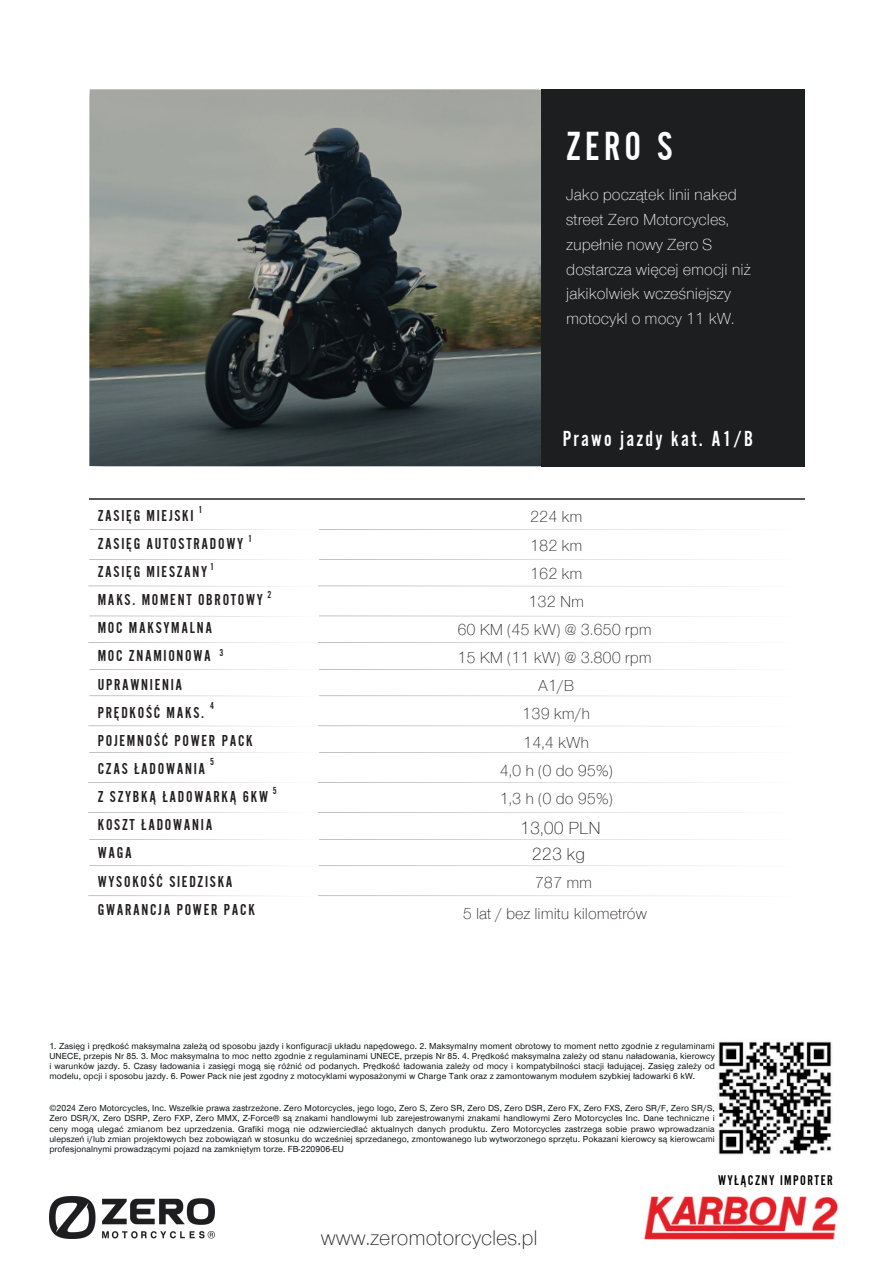
<style>
.page{position:relative;width:894px;height:1264px;background:#fff}
.page>*{position:absolute;margin:0;border:0;box-sizing:border-box;transform-origin:0 0}
.t1{font:42px "Alternate Got No 2 D";color:#fff}
.t2{font:22.5px "Alternate Got No 2 D";letter-spacing:.1em;color:#fff}
.t3{font:300 21.9px "Nimbus San Nov";color:#231f20}
.t4{font:300 18px "Nimbus San Nov";color:#231f20}
.t5{font:300 16.5px/24.8px "Nimbus San Nov";color:#fff}
.t6{font:16.35px/28.2px "Alternate Got No 2 D";letter-spacing:.105em;color:#231f20}
.t7{font:300 16.35px/28.2px "Nimbus San Nov";color:#231f20}
.t8{font:14.55px "Alternate Got No 2 D";letter-spacing:.1em;color:#000}
.t9{font:10.5px "Alternate Got No 2 D";color:#231f20}
.t10{font:500 9px/10.2px "Nimbus San Nov";letter-spacing:.015em;color:#090f10;text-align:justify}
</style>
<div class="page">
<img style="left:89px;top:89px;width:452px;height:377px">
<div style="left:541px;top:89px;width:263px;height:377px;background:#1c1e20"></div>
<hr style="left:89px;top:498px;width:230px;height:1px;background:#58585a">
<hr style="left:319px;top:498px;width:485px;height:1px;background:#58585a">
<hr style="left:89px;top:529px;width:230px;height:1px;background:#58585a">
<hr style="left:319px;top:529px;width:485px;height:1px;background:#58585a">
<hr style="left:89px;top:559px;width:230px;height:1px;background:#58585a">
<hr style="left:319px;top:559px;width:485px;height:1px;background:#58585a">
<hr style="left:88px;top:585px;width:230px;height:1px;background:#58585a">
<hr style="left:318px;top:585px;width:485px;height:1px;background:#58585a">
<hr style="left:89px;top:615px;width:230px;height:1px;background:#58585a">
<hr style="left:319px;top:615px;width:485px;height:1px;background:#58585a">
<hr style="left:88px;top:642px;width:230px;height:1px;background:#58585a">
<hr style="left:318px;top:642px;width:485px;height:1px;background:#58585a">
<hr style="left:89px;top:669px;width:230px;height:1px;background:#58585a">
<hr style="left:319px;top:669px;width:485px;height:1px;background:#58585a">
<hr style="left:89px;top:695px;width:230px;height:1px;background:#58585a">
<hr style="left:319px;top:695px;width:485px;height:1px;background:#58585a">
<hr style="left:318px;top:725px;width:485px;height:1px;background:#58585a">
<hr style="left:88px;top:725px;width:230px;height:1px;background:#58585a">
<hr style="left:89px;top:752px;width:230px;height:1px;background:#58585a">
<hr style="left:319px;top:752px;width:485px;height:1px;background:#58585a">
<hr style="left:88px;top:782px;width:230px;height:1px;background:#58585a">
<hr style="left:318px;top:782px;width:485px;height:1px;background:#58585a">
<hr style="left:88px;top:812px;width:230px;height:1px;background:#58585a">
<hr style="left:318px;top:812px;width:485px;height:1px;background:#58585a">
<hr style="left:89px;top:839px;width:230px;height:1px;background:#58585a">
<hr style="left:319px;top:839px;width:485px;height:1px;background:#58585a">
<hr style="left:89px;top:865px;width:230px;height:1px;background:#58585a">
<hr style="left:319px;top:865px;width:485px;height:1px;background:#58585a">
<hr style="left:88px;top:895px;width:230px;height:1px;background:#58585a">
<hr style="left:318px;top:895px;width:485px;height:1px;background:#58585a">
<img style="left:644px;top:1196px;width:194px;height:44px">
<img style="left:717px;top:1041px;width:115px;height:114px">
<img style="left:49px;top:1196px;width:166px;height:42px">
<h1 class="t1" style="left:566px;top:126px;width:108px">ZERO S</h1>
<h5 class="t5" style="left:566px;top:183px;width:186px">Jako początek linii naked street Zero Motorcycles, zupełnie nowy Zero S dostarcza więcej emocji niż jakikolwiek wcześniejszy motocykl o mocy 11 kW.</h5>
<h4 class="t2" style="left:562px;top:427px;width:192px">Prawo jazdy kat. A1/B</h4>
<p class="t9" style="left:198px;top:504px;width:5px">1</p>
<h5 class="t6" style="left:98px;top:501px;width:172px">ZASIĘG MIEJSKI<br>ZASIĘG AUTOSTRADOWY<br>ZASIĘG MIESZANY<br>MAKS. MOMENT OBROTOWY<br>MOC MAKSYMALNA<br>MOC ZNAMIONOWA<br>UPRAWNIENIA<br>PRĘDKOŚĆ MAKS.<br>POJEMNOŚĆ POWER PACK<br>CZAS ŁADOWANIA<br>Z SZYBKĄ ŁADOWARKĄ 6KW<br>KOSZT ŁADOWANIA<br>WAGA<br>WYSOKOŚĆ SIEDZISKA<br>GWARANCJA POWER PACK</h5>
<p class="t7" style="left:457px;top:503px;width:196px;text-align:center">224 km<br>182 km<br>162 km<br>132 Nm<br>60 KM (45 kW) @ 3.650 rpm<br>15 KM (11 kW) @ 3.800 rpm<br>A1/B<br>139 km/h<br>14,4 kWh<br>4,0 h (0 do 95%)<br>1,3 h (0 do 95%)</p>
<p class="t9" style="left:248px;top:533px;width:5px">1</p>
<h5 class="t9" style="left:210px;top:561px;width:5px">1</h5>
<p class="t9" style="left:267px;top:589px;width:5px">2</p>
<h5 class="t9" style="left:219px;top:647px;width:5px">3</h5>
<p class="t9" style="left:210px;top:700px;width:5px">4</p>
<p class="t9" style="left:210px;top:756px;width:5px">5</p>
<h4 class="t9" style="left:272px;top:785px;width:5px">5</h4>
<p class="t4" style="left:520px;top:819px;width:82px">13,00 PLN</p>
<h3 class="t4" style="left:531px;top:845px;width:55px">223 kg</h3>
<h2 class="t7" style="left:462px;top:867px;width:185px;line-height:30.3px;text-indent:72px">787 mm<br>5 lat / bez limitu kilometrów</h2>
<p class="t10" style="left:49px;top:1040px;width:666px">1. Zasięg i prędkość maksymalna zależą od sposobu jazdy i konfiguracji układu napędowego. 2. Maksymalny moment obrotowy to moment netto zgodnie z regulaminami UNECE, przepis Nr 85. 3. Moc maksymalna to moc netto zgodnie z regulaminami UNECE, przepis Nr 85. 4. Prędkość maksymalna zależy od stanu naładowania, kierowcy i warunków jazdy. 5. Czasy ładowania i zasięgi mogą się różnić od podanych. Prędkość ładowania zależy od mocy i kompatybilności stacji ładującej. Zasięg zależy od modelu, opcji i sposobu jazdy. 6. Power Pack nie jest zgodny z motocyklami wyposażonymi w Charge Tank oraz z zamontowanym modułem szybkiej ładowarki 6 kW.</p>
<h6 class="t10" style="left:49px;top:1103px;width:666px">©2024 Zero Motorcycles, Inc. Wszelkie prawa zastrzeżone. Zero Motorcycles, jego logo, Zero S, Zero SR, Zero DS, Zero DSR, Zero FX, Zero FXS, Zero SR/F, Zero SR/S, Zero DSR/X, Zero DSRP, Zero FXP, Zero MMX, Z-Force® są znakami handlowymi lub zarejestrowanymi znakami handlowymi Zero Motorcycles Inc. Dane techniczne i ceny mogą ulegać zmianom bez uprzedzenia. Grafiki mogą nie odzwierciedlać aktualnych danych produktu. Zero Motorcycles zastrzega sobie prawo wprowadzania ulepszeń i/lub zmian projektowych bez zobowiązań w stosunku do wcześniej sprzedanego, zmontowanego lub wytworzonego sprzętu. Pokazani kierowcy są kierowcami profesjonalnymi prowadzącymi pojazd na zamkniętym torze. FB-220906-EU</h6>
<h3 class="t3" style="left:321px;top:1227px;width:218px">www.zeromotorcycles.pl</h3>
<p class="t8" style="left:717px;top:1172px;width:116px">WYŁĄCZNY IMPORTER</p>
</div>
